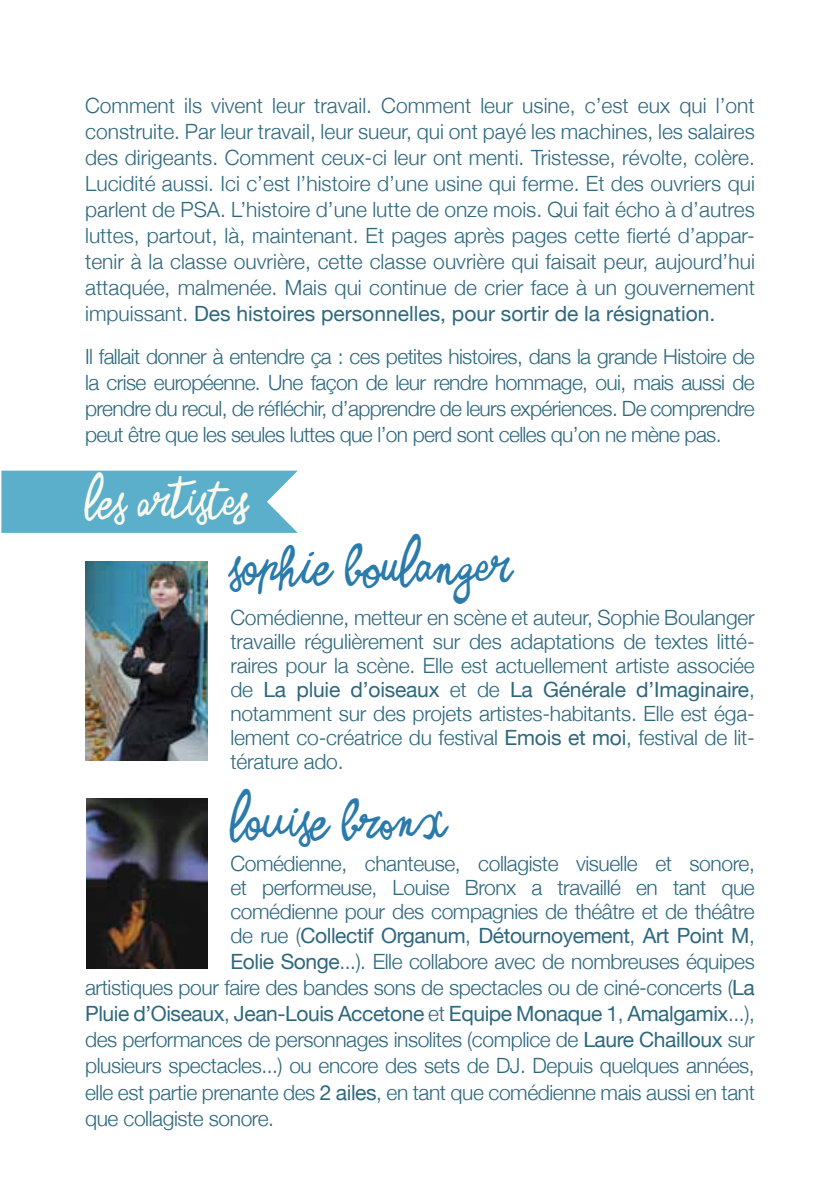
<style>
.page{position:relative;width:840px;height:1191px;background:#fff}
.page>*{position:absolute;margin:0;border:0;box-sizing:border-box;transform-origin:0 0}
.t1{font:42px "Zerocalcare Script";color:#2a7bac}
.t2{font:38px "Zerocalcare Script";color:#f9f9ee}
.t3{font:300 21px/26px "Helvetica Neue";letter-spacing:-.02em;color:#2d687e;text-align:justify}
.s1{font-weight:400}
</style>
<div class="page">
<img style="left:85px;top:562px;width:122px;height:198px">
<img style="left:87px;top:798px;width:120px;height:170px">
<svg style="left:1px;top:470px;width:296px;height:63px;background:#65b3cd"></svg>
<p class="t3" style="left:85px;top:92px;width:671px">Comment ils vivent leur travail. Comment leur usine, c’est eux qui l’ont construite. Par leur travail, leur sueur, qui ont payé les machines, les salaires des dirigeants. Comment ceux-ci leur ont menti. Tristesse, révolte, colère.<br>Lucidité aussi. Ici c’est l’histoire d’une usine qui ferme. Et des ouvriers qui parlent de PSA. L’histoire d’une lutte de onze mois. Qui fait écho à d’autres luttes, partout, là, maintenant. Et pages après pages cette fierté d’appar&shy;tenir à la classe ouvrière, cette classe ouvrière qui faisait peur, aujourd’hui attaquée, malmenée. Mais qui continue de crier face à un gouvernement impuissant. <span class="s1">Des histoires personnelles, pour sortir de la résignation.</span></p>
<p class="t3" style="left:85px;top:343px;width:670px">Il fallait donner à entendre ça : ces petites histoires, dans la grande Histoire de la crise européenne. Une façon de leur rendre hommage, oui, mais aussi de prendre du recul, de réfléchir, d’apprendre de leurs expériences. De comprendre peut être que les seules luttes que l’on perd sont celles qu’on ne mène pas.</p>
<h2 class="t2" style="left:85px;top:479px;width:163px">les artistes</h2>
<h1 class="t1" style="left:230px;top:542px;width:282px">sophie boulanger</h1>
<p class="t3" style="left:230px;top:604px;width:525px;line-height:24px">Comédienne, metteur en scène et auteur, Sophie Boulanger travaille régulièrement sur des adaptations de textes litté&shy;raires pour la scène. Elle est actuellement artiste associée de <span class="s1">La pluie d’oiseaux</span> et de <span class="s1">La Générale d’Imaginaire</span>, notamment sur des projets artistes-habitants. Elle est éga&shy;lement co-créatrice du festival <span class="s1">Emois et moi</span>, festival de lit&shy;térature ado.</p>
<h1 class="t1" style="left:230px;top:797px;width:217px">louise bronx</h1>
<p class="t3" style="left:230px;top:851px;width:525px;line-height:24px">Comédienne, chanteuse, collagiste visuelle et sonore, et performeuse, Louise Bronx a travaillé en tant que comédienne pour des compagnies de théâtre et de théâtre de rue (<span class="s1">Collectif Organum</span>, <span class="s1">Détournoyement</span>, <span class="s1">Art Point M</span>,</p>
<p class="t3" style="left:85px;top:948px;width:671px;text-indent:145px"><span class="s1">Eolie Songe</span>...). Elle collabore avec de nombreuses équipes artistiques pour faire des bandes sons de spectacles ou de ciné-concerts (<span class="s1">La Pluie d’Oiseaux</span>, <span class="s1">Jean-Louis Accetone</span> et <span class="s1">Equipe Monaque 1</span>, <span class="s1">Amalgamix</span>...), des performances de personnages insolites (complice de <span class="s1">Laure Chailloux</span> sur plusieurs spectacles...) ou encore des sets de DJ. Depuis quelques années, elle est partie prenante des <span class="s1">2 ailes</span>, en tant que comédienne mais aussi en tant que collagiste sonore.</p>
</div>
